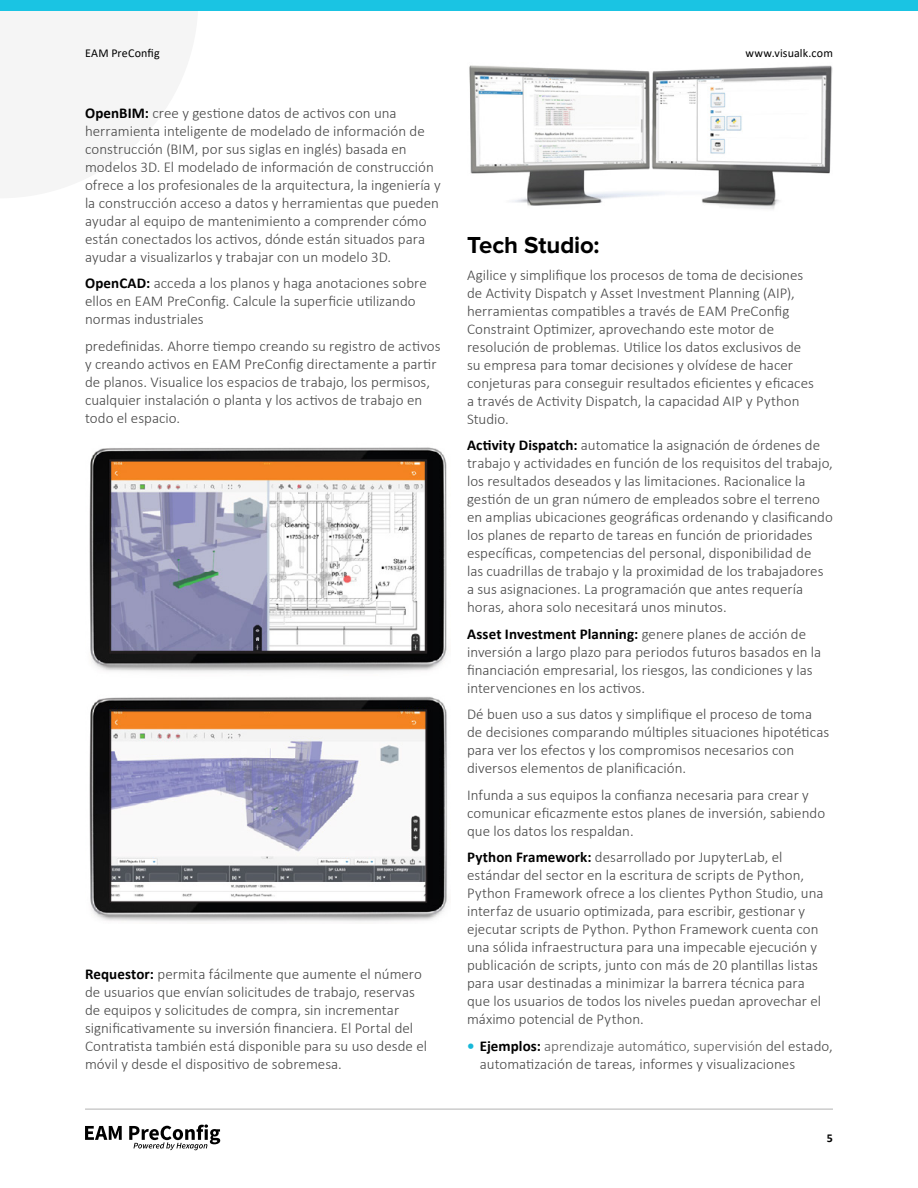
<style>
.page{position:relative;width:918px;height:1188px;background:#fff}
.page>*{position:absolute;margin:0;border:0;box-sizing:border-box;transform-origin:0 0}
.t1{font:700 24px "Proxima Nova";letter-spacing:-.005em;color:#000}
.t2{font:300 15px/18px "Calibri";color:#464646}
.t3{font:12px "Calibri";letter-spacing:.015em;color:#000}
.t4{font:700 12px "Calibri";color:#000}
.s1{font-weight:700;color:#000}
.s2{font-weight:700;color:#17b8d9}
.s3{color:#5a5a5a}
</style>
<div class="page">
<div style="left:0;top:0;width:918px;height:11px;background:#1ac4e3"></div>
<hr style="left:85px;top:1108px;width:748px;height:2px;background:#ccc">
<svg style="left:85px;top:1126px;width:37px;height:14px"></svg>
<svg style="left:129px;top:1124px;width:91px;height:26px"></svg>
<img style="left:89px;top:447px;width:358px;height:475px">
<img style="left:469px;top:65px;width:364px;height:144px">
<p class="t3" style="left:85px;top:45px;width:76px">EAM PreConfig</p>
<p class="t3" style="left:745px;top:45px;width:89px">www.visualk.com</p>
<p class="t2" style="left:85px;top:103px;width:357px"><span class="s1">OpenBIM:</span> cree y gestione datos de activos con una herramienta inteligente de modelado de información de construcción (BIM, por sus siglas en inglés) basada en modelos 3D. El modelado de información de construcción ofrece a los profesionales de la arquitectura, la ingeniería y la construcción acceso a datos y herramientas que pueden ayudar al equipo de mantenimiento a comprender cómo están conectados los activos, dónde están situados para ayudar a visualizarlos y trabajar con un modelo 3D.</p>
<p class="t2" style="left:85px;top:274px;width:343px"><span class="s1">OpenCAD:</span> acceda a los planos y haga anotaciones sobre ellos en EAM PreConfig. Calcule la superficie utilizando normas industriales</p>
<p class="t2" style="left:85px;top:336px;width:357px">predefinidas. Ahorre tiempo creando su registro de activos y creando activos en EAM PreConfig directamente a partir de planos. Visualice los espacios de trabajo, los permisos, cualquier instalación o planta y los activos de trabajo en todo el espacio.</p>
<p class="t2" style="left:85px;top:965px;width:344px"><span class="s1">Requestor:</span> permita fácilmente que aumente el número de usuarios que envían solicitudes de trabajo, reservas de equipos y solicitudes de compra, sin incrementar significativamente su inversión financiera. El Portal del Contratista también está disponible para su uso desde el móvil y desde el dispositivo de sobremesa.</p>
<h1 class="t1" style="left:467px;top:231px;width:134px">Tech Studio:</h1>
<p class="t2" style="left:467px;top:266px;width:348px">Agilice y simplifique los procesos de toma de decisiones de Activity Dispatch y Asset Investment Planning (AIP), herramientas compatibles a través de EAM PreConfig Constraint Optimizer, aprovechando este motor de resolución de problemas. Utilice los datos exclusivos de su empresa para tomar decisiones y olvídese de hacer conjeturas para conseguir resultados eficientes y eficaces a través de Activity Dispatch, la capacidad AIP y Python Studio.</p>
<p class="t2" style="left:467px;top:436px;width:367px"><span class="s1">Activity Dispatch:</span> automatice la asignación de órdenes de trabajo y actividades en función de los requisitos del trabajo, los resultados deseados y las limitaciones. Racionalice la gestión de un gran número de empleados sobre el terreno en amplias ubicaciones geográficas ordenando y clasificando los planes de reparto de tareas en función de prioridades específicas, competencias del personal, disponibilidad de<br>las cuadrillas de trabajo y la proximidad de los trabajadores a sus asignaciones. La programación que antes requería horas, ahora solo necesitará unos minutos.</p>
<p class="t2" style="left:467px;top:625px;width:356px"><span class="s1">Asset Investment Planning:</span> genere planes de acción de inversión a largo plazo para periodos futuros basados en la financiación empresarial, los riesgos, las condiciones y las intervenciones en los activos.</p>
<p class="t2" style="left:467px;top:705px;width:364px">Dé buen uso a sus datos y simplifique el proceso de toma de decisiones comparando múltiples situaciones hipotéticas para ver los efectos y los compromisos necesarios con diversos elementos de planificación.</p>
<p class="t2" style="left:467px;top:786px;width:360px">Infunda a sus equipos la confianza necesaria para crear y comunicar eficazmente estos planes de inversión, sabiendo que los datos los respaldan.</p>
<p class="t2" style="left:467px;top:848px;width:358px"><span class="s1">Python Framework:</span> desarrollado por JupyterLab, el estándar del sector en la escritura de scripts de Python, Python Framework ofrece a los clientes Python Studio, una interfaz de usuario optimizada, para escribir, gestionar y ejecutar scripts de Python. Python Framework cuenta con una sólida infraestructura para una impecable ejecución y publicación de scripts, junto con más de 20 plantillas listas para usar destinadas a minimizar la barrera técnica para que los usuarios de todos los niveles puedan aprovechar el máximo potencial de Python.</p>
<p class="t2" style="left:480px;top:1037px;width:355px;text-indent:-13px"><span class="s2">•</span> <span class="s1">Ejemplos:</span> <span class="s3">aprendizaje automático, supervisión</span> del estado, automatización de tareas, informes y visualizaciones</p>
<p class="t4" style="left:827px;top:1129px;width:8px">5</p>
</div>
